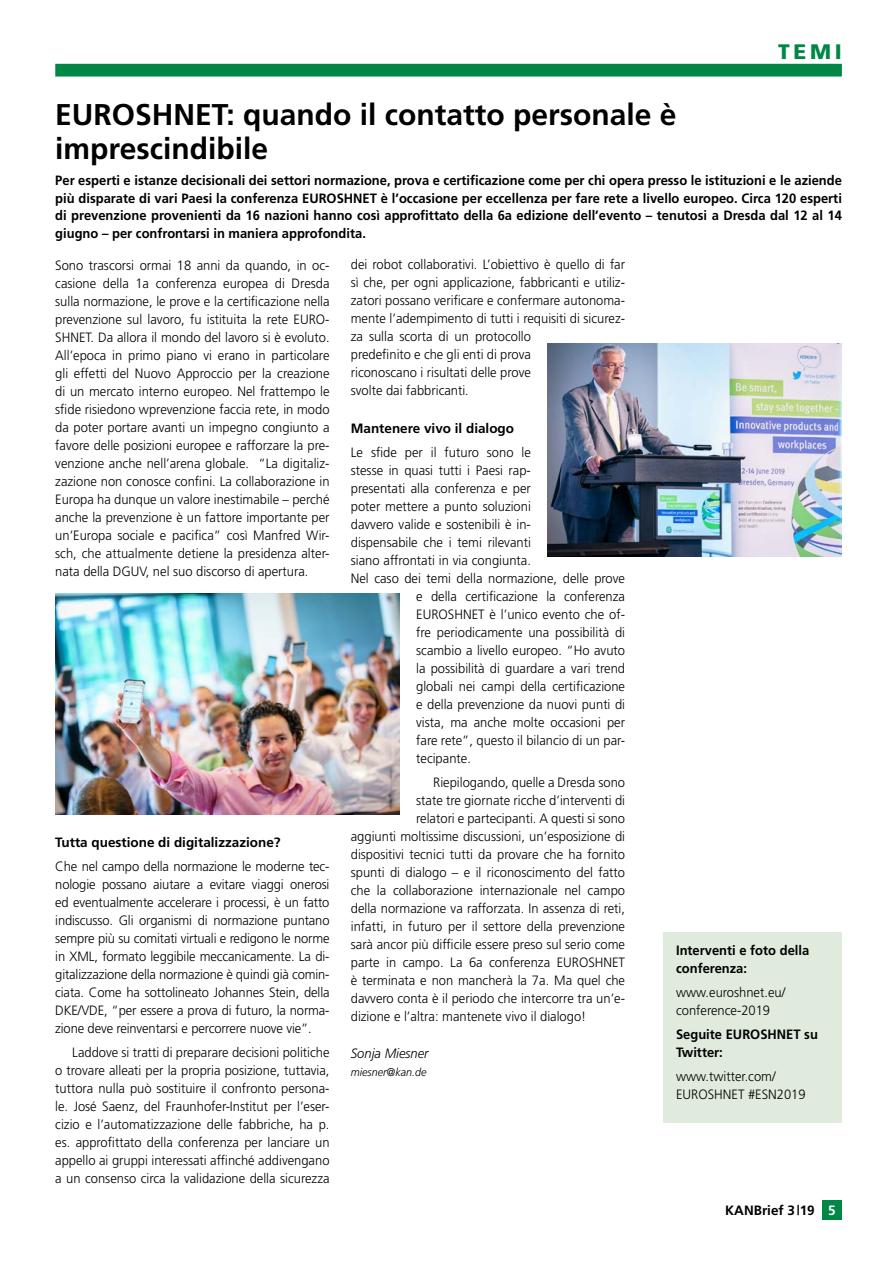
<style>
.page{position:relative;width:893px;height:1263px;background:#fff}
.page>*{position:absolute;margin:0;border:0;box-sizing:border-box;transform-origin:0 0}
.t1{font:700 30px/34.5px "Frutiger LT Std";color:#000}
.t2{font:900 21px "Frutiger";color:#008745}
.t3{font:300 13.5px/18px "Frutiger LT Std";color:#000;text-align:justify;scale:.96 1}
.t4{font:700 13.5px/17.7px "Frutiger";color:#000;scale:.96 1}
.t5{font:700 13.5px "Frutiger LT Std";color:#000}
.t6{font:700 13.5px "Frutiger";color:#000}
.t7{font:italic 300 13.5px "Frutiger LT Std";color:#000;scale:.96 1}
.t8{font:700 13.5px "Frutiger";color:#fff}
.t9{font:italic 300 11.25px "Frutiger LT Std";color:#000;scale:.96 1}
</style>
<div class="page">
<div style="left:663px;top:932px;width:179px;height:191px;background:#e0ebde"></div>
<img style="left:55px;top:593px;width:344px;height:221px">
<img style="left:548px;top:343px;width:294px;height:213px">
<div style="left:55px;top:64px;width:787px;height:13px;background:#008745"></div>
<div style="left:822px;top:1199px;width:20px;height:20px;background:#008745"></div>
<h2 class="t2" style="left:778px;top:39px;width:65px">TEMI</h2>
<h3 class="t1" style="left:55px;top:97px;width:623px">EUROSHNET: quando il contatto personale è imprescindibile</h3>
<p class="t4" style="left:55px;top:171px;width:821px;text-align:justify">Per esperti e istanze decisionali dei settori normazione, prova e certificazione come per chi opera presso le istituzioni e le aziende più disparate di vari Paesi la conferenza EUROSHNET è l’occasione per eccellenza per fare rete a livello europeo. Circa 120 esperti di prevenzione provenienti da 16 nazioni hanno così approfittato della 6a edizione dell’evento – tenutosi a Dresda dal 12 al 14 giugno – per confrontarsi in maniera approfondita.</p>
<p class="t3" style="left:55px;top:256px;width:287px">Sono trascorsi ormai 18 anni da quando, in oc&shy;casione della 1a conferenza europea di Dresda sulla normazione, le prove e la certificazione nella prevenzione sul lavoro, fu istituita la rete EURO-SHNET. Da allora il mondo del lavoro si è evoluto.<br>All’epoca in primo piano vi erano in particolare gli effetti del Nuovo Approccio per la creazione di un mercato interno europeo. Nel frattempo le sfide risiedono wprevenzione faccia rete, in modo da poter portare avanti un impegno congiunto a favore delle posizioni europee e rafforzare la pre&shy;venzione anche nell’arena globale. “La digitaliz&shy;zazione non conosce confini. La collaborazione in Europa ha dunque un valore inestimabile – perché anche la prevenzione è un fattore importante per un’Europa sociale e pacifica” così Manfred Wir&shy;sch, che attualmente detiene la presidenza alter&shy;nata della DGUV, nel suo discorso di apertura.</p>
<p class="t3" style="left:351px;top:256px;width:287px;text-align:left">dei robot collaborativi. L’obiettivo è quello di far sì che, per ogni applicazione, fabbricanti e utiliz&shy;zatori possano verificare e confermare autonoma&shy;mente l’adempimento di tutti i requisiti di sicurez&shy;za sulla scorta di un protocollo<br>predefinito e che gli enti di prova<br>riconoscano i risultati delle prove<br>svolte dai fabbricanti.</p>
<h4 class="t5" style="left:351px;top:420px;width:165px">Mantenere vivo il dialogo</h4>
<p class="t3" style="left:351px;top:444px;width:189px">Le sfide per il futuro sono le</p>
<p class="t3" style="left:351px;top:462px;width:189px">stesse in quasi tutti i Paesi rap-</p>
<p class="t3" style="left:351px;top:480px;width:189px">presentati alla conferenza e per</p>
<p class="t3" style="left:351px;top:498px;width:189px">poter mettere a punto soluzioni</p>
<p class="t3" style="left:351px;top:516px;width:189px">davvero valide e sostenibili è in-</p>
<p class="t3" style="left:351px;top:534px;width:189px">dispensabile che i temi rilevanti</p>
<p class="t3" style="left:351px;top:552px;width:189px">siano affrontati in via congiunta.</p>
<p class="t3" style="left:351px;top:570px;width:287px">Nel caso dei temi della normazione, delle prove</p>
<p class="t3" style="left:416px;top:588px;width:219px">e della certificazione la conferenza</p>
<p class="t3" style="left:416px;top:606px;width:219px">EUROSHNET è l’unico evento che of-</p>
<p class="t3" style="left:416px;top:624px;width:219px">fre periodicamente una possibilità di</p>
<p class="t3" style="left:416px;top:642px;width:219px">scambio a livello europeo. “Ho avuto</p>
<p class="t3" style="left:416px;top:660px;width:219px">la possibilità di guardare a vari trend</p>
<p class="t3" style="left:416px;top:678px;width:219px">globali nei campi della certificazione</p>
<p class="t3" style="left:416px;top:696px;width:219px">e della prevenzione da nuovi punti di</p>
<p class="t3" style="left:416px;top:714px;width:219px">vista, ma anche molte occasioni per</p>
<p class="t3" style="left:416px;top:732px;width:219px">fare rete”, questo il bilancio di un par-</p>
<p class="t3" style="left:416px;top:750px;width:58px">tecipante.</p>
<p class="t3" style="left:433px;top:774px;width:201px">Riepilogando, quelle a Dresda sono</p>
<p class="t3" style="left:416px;top:792px;width:219px">state tre giornate ricche d’interventi di</p>
<p class="t3" style="left:416px;top:810px;width:219px">relatori e partecipanti. A questi si sono</p>
<p class="t3" style="left:351px;top:828px;width:287px">aggiunti moltissime discussioni, un’esposizione di</p>
<p class="t3" style="left:351px;top:846px;width:287px">dispositivi tecnici tutti da provare che ha fornito</p>
<p class="t3" style="left:351px;top:864px;width:287px">spunti di dialogo – e il riconoscimento del fatto</p>
<p class="t3" style="left:351px;top:882px;width:287px">che la collaborazione internazionale nel campo</p>
<p class="t3" style="left:351px;top:900px;width:287px">della normazione va rafforzata. In assenza di reti,</p>
<p class="t3" style="left:351px;top:918px;width:287px">infatti, in futuro per il settore della prevenzione</p>
<p class="t3" style="left:351px;top:936px;width:287px">sarà ancor più difficile essere preso sul serio come</p>
<p class="t3" style="left:351px;top:954px;width:287px">parte in campo. La 6a conferenza EUROSHNET</p>
<p class="t3" style="left:351px;top:972px;width:287px">è terminata e non mancherà la 7a. Ma quel che</p>
<p class="t3" style="left:351px;top:990px;width:287px">davvero conta è il periodo che intercorre tra un’e-</p>
<p class="t3" style="left:351px;top:1008px;width:247px">dizione e l’altra: mantenete vivo il dialogo!</p>
<p class="t7" style="left:351px;top:1046px;width:83px">Sonja Miesner</p>
<p class="t9" style="left:351px;top:1065px;width:81px">miesner@kan.de</p>
<h4 class="t5" style="left:55px;top:834px;width:227px">Tutta questione di digitalizzazione?</h4>
<p class="t3" style="left:55px;top:858px;width:287px">Che nel campo della normazione le moderne tec&shy;nologie possano aiutare a evitare viaggi onerosi ed eventualmente accelerare i processi, è un fatto indiscusso. Gli organismi di normazione puntano sempre più su comitati virtuali e redigono le norme in XML, formato leggibile meccanicamente. La di&shy;gitalizzazione della normazione è quindi già comin&shy;ciata. Come ha sottolineato Johannes Stein, della DKE/VDE, “per essere a prova di futuro, la norma&shy;zione deve reinventarsi e percorrere nuove vie”.</p>
<p class="t3" style="left:55px;top:1044px;width:287px;text-indent:17px">Laddove si tratti di preparare decisioni politiche o trovare alleati per la propria posizione, tuttavia, tuttora nulla può sostituire il confronto persona&shy;le. José Saenz, del Fraunhofer-Institut per l’eser&shy;cizio e l’automatizzazione delle fabbriche, ha p. es. approfittato della conferenza per lanciare un appello ai gruppi interessati affinché addivengano a un consenso circa la validazione della sicurezza</p>
<h4 class="t4" style="left:676px;top:942px;width:140px">Interventi e foto della conferenza:</h4>
<p class="t3" style="left:676px;top:984px;width:115px">www.euroshnet.eu/ conference-2019</p>
<h4 class="t4" style="left:676px;top:1026px;width:149px">Seguite EUROSHNET su<br>Twitter:</h4>
<p class="t3" style="left:676px;top:1068px;width:137px">www.twitter.com/<br>EUROSHNET #ESN2019</p>
<p class="t6" style="left:725px;top:1202px;width:91px">KANBrief 3|19</p>
<p class="t8" style="left:828px;top:1202px;width:9px">5</p>
</div>
